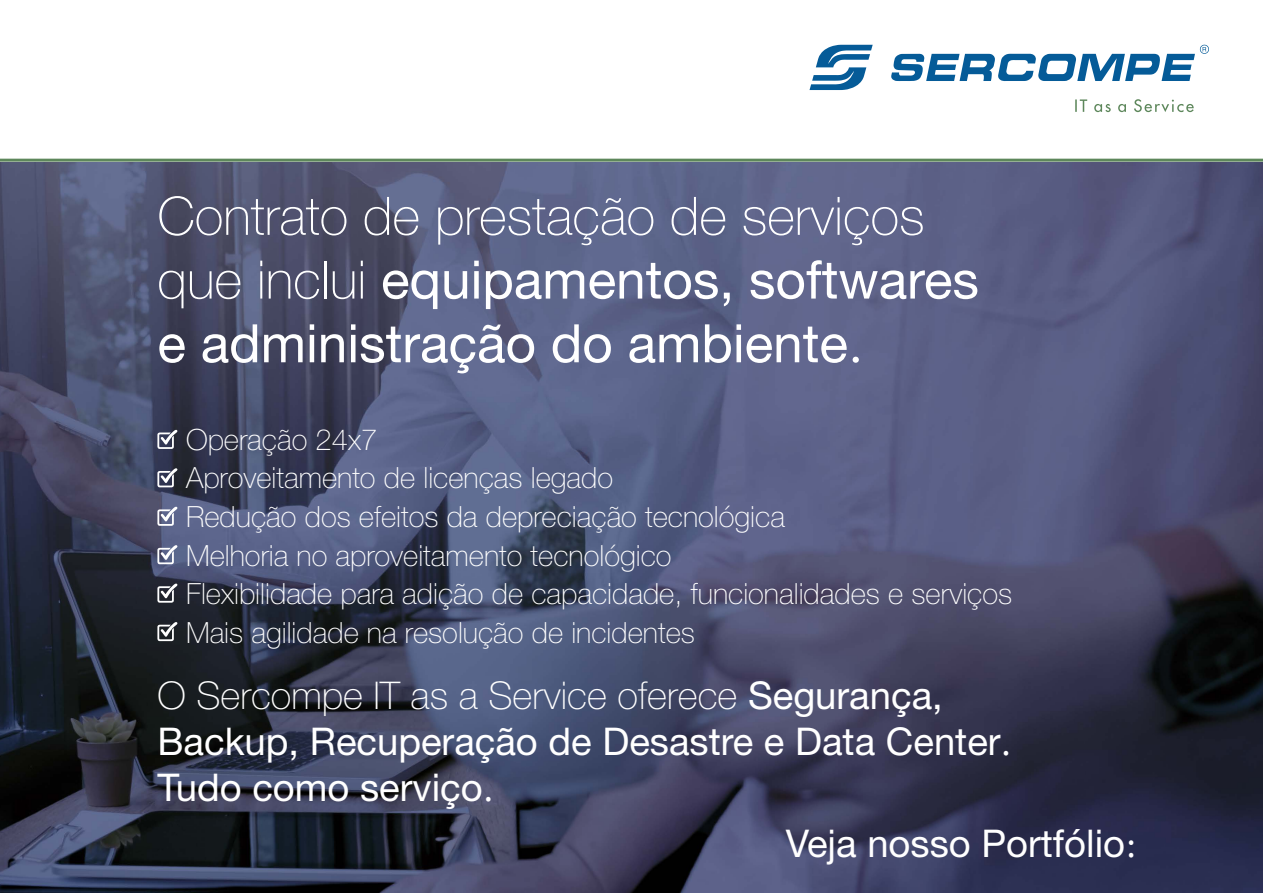
<style>
.page{position:relative;width:1263px;height:893px;background:#fff}
.page>*{position:absolute;margin:0;border:0;box-sizing:border-box;transform-origin:0 0}
.t1{font:53.1px/63.8px "Helvetica Neue LT Std";color:#fff}
.t2{font:38.25px/45.9px "Helvetica Neue LT Std";color:#fff}
.t3{font:100 29.25px/38.7px "Helvetica Neue LT Std";color:#fff}
.s1{font-weight:100}
.s2{font-family:"Futura BT"}
</style>
<div class="page">
<img style="left:0;top:162px;width:1263px;height:731px">
<hr style="left:0;top:159px;width:1263px;height:3px;background:#5d875b">
<svg style="left:157px;top:429px;width:21px;height:20px"></svg>
<svg style="left:157px;top:468px;width:21px;height:19px"></svg>
<svg style="left:157px;top:506px;width:21px;height:20px"></svg>
<svg style="left:157px;top:545px;width:21px;height:19px"></svg>
<svg style="left:157px;top:583px;width:21px;height:20px"></svg>
<svg style="left:157px;top:622px;width:21px;height:19px"></svg>
<svg style="left:1075px;top:99px;width:119px;height:13px"></svg>
<svg style="left:809px;top:45px;width:64px;height:45px"></svg>
<svg style="left:891px;top:45px;width:318px;height:36px"></svg>
<h1 class="t1" style="left:157px;top:183px;width:823px"><span class="s1">Contrato de prestação de serviços que inclui</span> equipamentos, softwares e administração do ambiente<span class="s2">.</span></h1>
<p class="t3" style="left:186px;top:420px;width:828px">Operação 24x7<br>Aproveitamento de licenças legado<br>Redução dos efeitos da depreciação tecnológica<br>Melhoria no aproveitamento tecnológico<br>Flexibilidade para adição de capacidade, funcionalidades e serviços Mais agilidade na resolução de incidentes</p>
<h2 class="t2" style="left:157px;top:672px;width:856px"><span class="s1">O Sercompe IT as a Service oferece</span> Segurança,<br>Backup, Recuperação de Desastre e Data Center<span class="s2">.<br></span>Tudo como serviço<span class="s2">.</span></h2>
<h2 class="t2" style="left:786px;top:820px;width:353px">Veja nosso Portfólio<span class="s2">:</span></h2>
</div>
